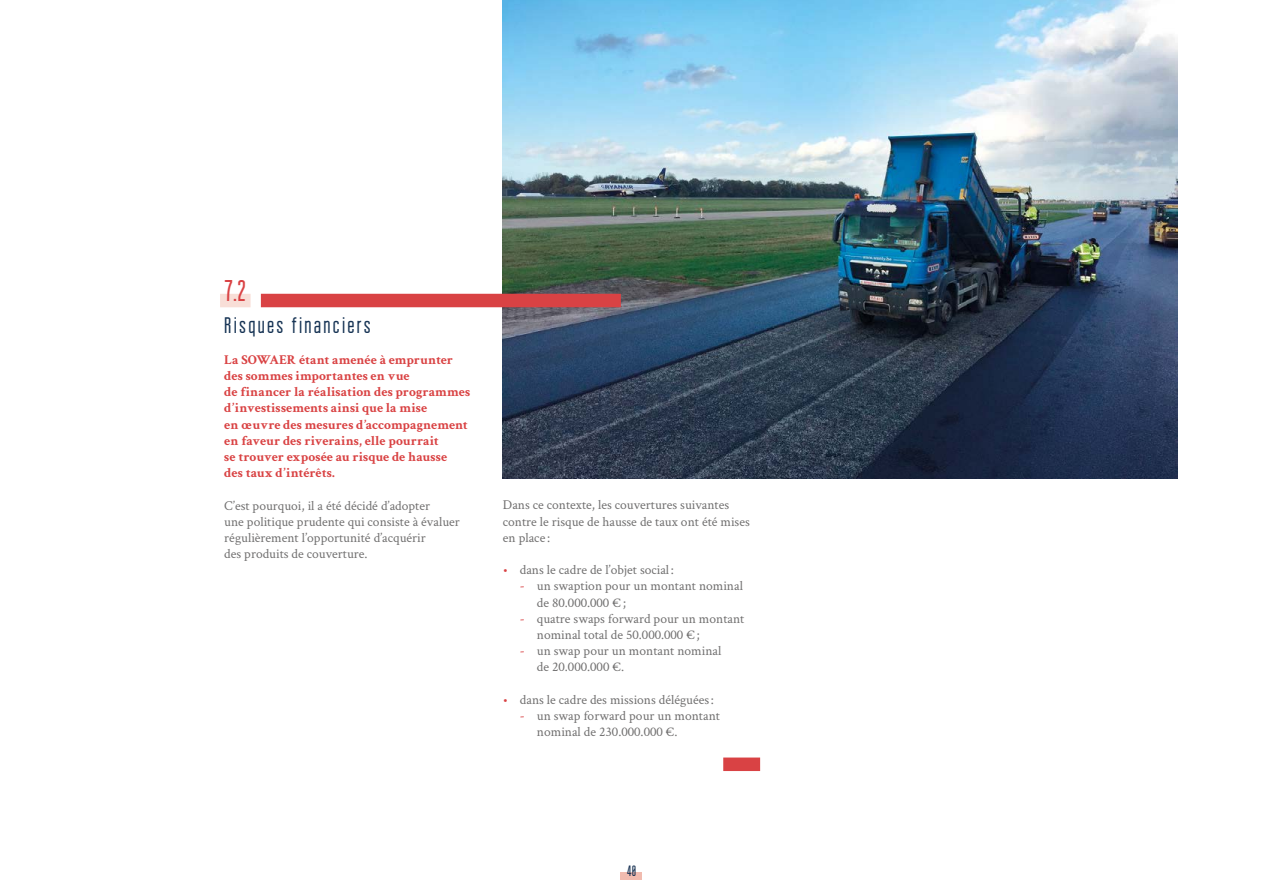
<style>
.page{position:relative;width:1263px;height:893px;background:#fff}
.page>*{position:absolute;margin:0;border:0;box-sizing:border-box;transform-origin:0 0}
.t1{font:30px "Bravo RG";color:#d94244}
.t2{font:22.5px "Bravo RG";letter-spacing:.1em;color:#163354}
.t3{font:15px "Bravo RG";color:#183253}
.t4{font:13.5px/16.2px "Crimson Text";color:#706f6f}
.t5{font:700 13.5px/16.2px "Crimson Text";color:#d94243}
.s1{color:#d94244}
</style>
<div class="page">
<div style="left:621px;top:873px;width:21px;height:7px;background:#f1bbaf"></div>
<img style="left:503px;top:0;width:675px;height:479px">
<div style="left:220px;top:294px;width:31px;height:13px;background:#f8ded7"></div>
<div style="left:261px;top:294px;width:360px;height:13px;background:#d94244"></div>
<div style="left:723px;top:757px;width:37px;height:14px;background:#d94244"></div>
<h1 class="t1" style="left:224px;top:275px;width:23px">7.2</h1>
<h2 class="t2" style="left:224px;top:313px;width:148px">Risques financiers</h2>
<p class="t5" style="left:224px;top:351px;width:247px">La SOWAER étant amenée à emprunter des sommes importantes en vue<br>de financer la réalisation des programmes d’investissements ainsi que la mise<br>en œuvre des mesures d’accompagnement en faveur des riverains, elle pourrait<br>se trouver exposée au risque de hausse<br>des taux d’intérêts.</p>
<p class="t4" style="left:224px;top:497px;width:237px">C’est pourquoi, il a été décidé d’adopter<br>une politique prudente qui consiste à évaluer régulièrement l’opportunité d’acquérir<br>des produits de couverture.</p>
<p class="t4" style="left:503px;top:497px;width:248px">Dans ce contexte, les couvertures suivantes contre le risque de hausse de taux ont été mises en place :</p>
<p class="t4" style="left:503px;top:561px;width:173px"><span class="s1">•</span> dans le cadre de l’objet social :</p>
<p class="t4" style="left:537px;top:578px;width:208px;text-indent:-17px"><span class="s1">-</span> un swaption pour un montant nominal de 80.000.000 €;</p>
<p class="t4" style="left:537px;top:610px;width:209px;text-indent:-17px"><span class="s1">-</span> quatre swaps forward pour un montant nominal total de 50.000.000 €;</p>
<p class="t4" style="left:537px;top:642px;width:186px;text-indent:-17px"><span class="s1">-</span> un swap pour un montant nominal de 20.000.000 €.</p>
<p class="t4" style="left:503px;top:691px;width:213px"><span class="s1">•</span> dans le cadre des missions déléguées:</p>
<p class="t4" style="left:537px;top:707px;width:185px;text-indent:-17px"><span class="s1">-</span> un swap forward pour un montant nominal de 230.000.000 €.</p>
<p class="t3" style="left:627px;top:863px;width:11px">40</p>
</div>
